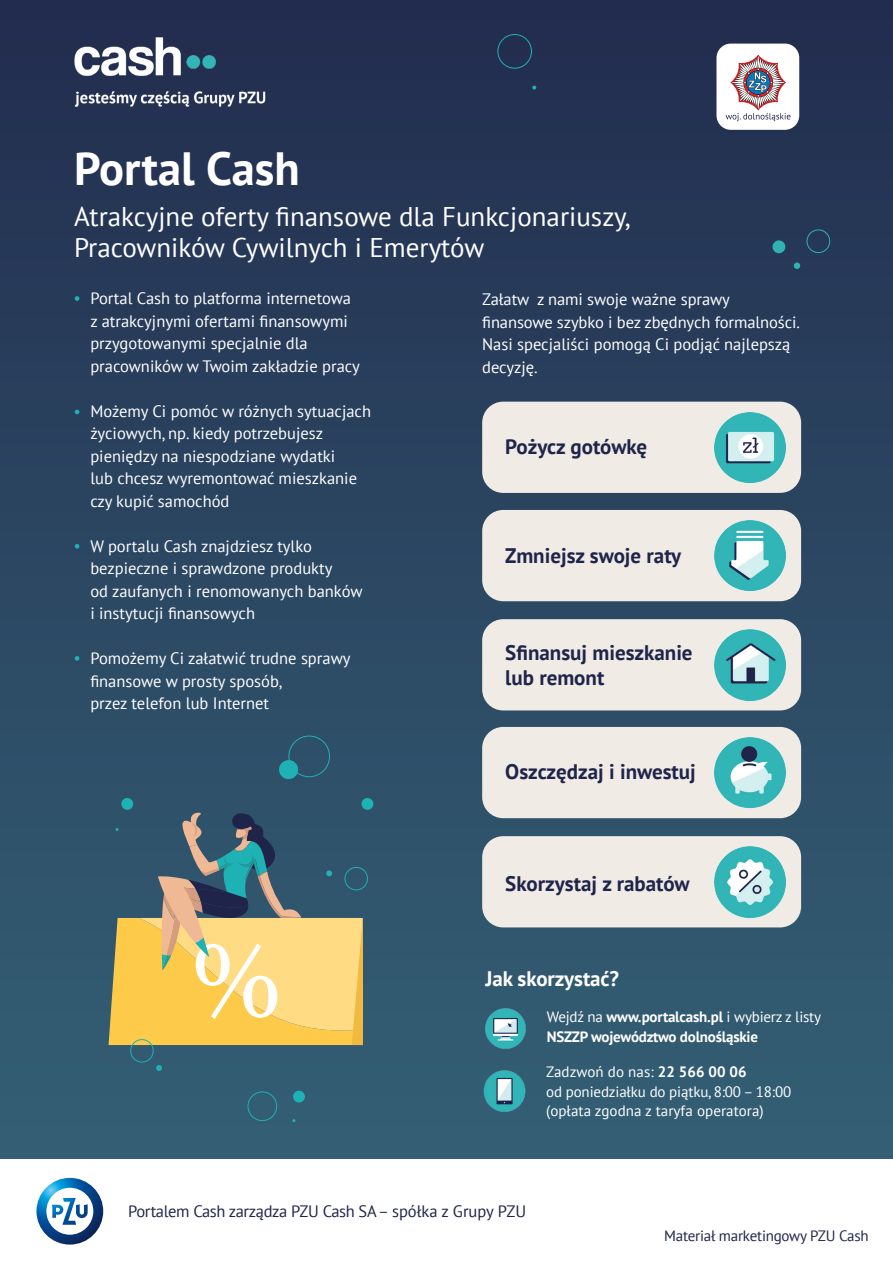
<style>
.page{position:relative;width:893px;height:1263px;background:#fff}
.page>*{position:absolute;margin:0;border:0;box-sizing:border-box;transform-origin:0 0}
.t1{font:700 46.5px "PT Sans";color:#fff}
.t2{font:27px/31.5px "PT Sans";color:#fff}
.t3{font:700 21px/25.5px "PT Sans";color:#1f254a}
.t4{font:700 21px "PT Sans";letter-spacing:-.005em;color:#fff}
.t5{font:16.5px/22.5px "PT Sans";color:#fff}
.t6{font:16.5px "PT Sans";letter-spacing:-.02em;color:#1f254a}
.t7{font:15px/19.5px "PT Sans";letter-spacing:.005em;color:#fff}
.t8{font:700 15px/19.5px "PT Sans";letter-spacing:-.015em;color:#fff}
.t9{font:15px "PT Sans";letter-spacing:-.015em;color:#1f254a}
.s1{font-weight:400}
.s2{font-weight:700}
.s3{color:#1f264b}
</style>
<div class="page">
<div style="left:0;top:0;width:893px;height:1263px;background:linear-gradient(to bottom,#232d4f,#366679)"></div>
<img style="left:70px;top:29px;width:199px;height:84px">
<div style="left:279px;top:760px;width:19px;height:19px;background:#1eb2b4;border-radius:50%"></div>
<div style="left:362px;top:798px;width:11px;height:12px;background:#1eb2b4;border-radius:50%"></div>
<div style="left:293px;top:1091px;width:12px;height:11px;background:#1eb2b4;border-radius:50%"></div>
<div style="left:121px;top:798px;width:12px;height:12px;background:#1eb2b4;border-radius:50%"></div>
<svg style="left:109px;top:810px;width:254px;height:235px;background:#a49d6f"></svg>
<div style="left:288px;top:736px;width:42px;height:41px;border:1px solid #1eb2b4;border-radius:50%"></div>
<div style="left:498px;top:34px;width:34px;height:34px;border:1px solid #1eb2b4;border-radius:50%"></div>
<div style="left:345px;top:867px;width:23px;height:23px;border:1px solid #1eb2b4;border-radius:50%"></div>
<div style="left:248px;top:1091px;width:29px;height:30px;border:1px solid #1eb2b4;border-radius:50%"></div>
<svg style="left:156px;top:1065px;width:6px;height:6px"></svg>
<div style="left:130px;top:1039px;width:24px;height:23px;border:1px solid #1eb2b4;border-radius:50%"></div>
<svg style="left:532px;top:86px;width:4px;height:4px"></svg>
<div style="left:482px;top:402px;width:319px;height:91px;background:#f1ebe6;border-radius:21px"></div>
<div style="left:482px;top:510px;width:319px;height:91px;background:#f1ebe6;border-radius:21px"></div>
<div style="left:482px;top:619px;width:319px;height:91px;background:#f1ebe6;border-radius:21px"></div>
<div style="left:482px;top:727px;width:319px;height:91px;background:#f1ebe6;border-radius:21px"></div>
<div style="left:482px;top:836px;width:319px;height:91px;background:#f1ebe6;border-radius:21px"></div>
<div style="left:807px;top:230px;width:23px;height:23px;border:1px solid #30b2b3;border-radius:50%"></div>
<div style="left:772px;top:240px;width:13px;height:13px;background:#30b2b3;border-radius:50%"></div>
<div style="left:794px;top:262px;width:6px;height:7px;background:#30b2b3;border-radius:50%"></div>
<svg style="left:75px;top:296px;width:4px;height:5px"></svg>
<svg style="left:75px;top:410px;width:4px;height:4px"></svg>
<svg style="left:75px;top:544px;width:4px;height:5px"></svg>
<svg style="left:75px;top:656px;width:4px;height:5px"></svg>
<img style="left:714px;top:737px;width:72px;height:72px">
<img style="left:714px;top:846px;width:72px;height:72px">
<img style="left:714px;top:520px;width:72px;height:72px">
<img style="left:714px;top:412px;width:72px;height:72px">
<img style="left:714px;top:629px;width:72px;height:73px">
<div style="left:0;top:1159px;width:893px;height:104px;background:#fff"></div>
<svg style="left:36px;top:1178px;width:67px;height:66px"></svg>
<img style="left:483px;top:1069px;width:44px;height:44px">
<img style="left:483px;top:1006px;width:45px;height:45px">
<div style="left:716px;top:44px;width:83px;height:86px;background:#fff;border-radius:14px"></div>
<svg style="left:726px;top:55px;width:64px;height:66px"></svg>
<h1 class="t1" style="left:74px;top:138px;width:227px">Portal Cash</h1>
<h2 class="t2" style="left:74px;top:200px;width:557px">Atrakcyjne oferty finansowe dla Funkcjonariuszy,<br>Pracowników Cywilnych i Emerytów</h2>
<p class="t5" style="left:90px;top:287px;width:271px">Portal Cash to platforma internetowa z atrakcyjnymi ofertami finansowymi przygotowanymi specjalnie dla pracowników w Twoim zakładzie pracy</p>
<p class="t5" style="left:90px;top:399px;width:282px">Możemy Ci pomóc w różnych sytuacjach życiowych, np. kiedy potrzebujesz pieniędzy na niespodziane wydatki<br>lub chcesz wyremontować mieszkanie czy kupić samochód</p>
<p class="t5" style="left:90px;top:534px;width:274px">W portalu Cash znajdziesz tylko bezpieczne i sprawdzone produkty<br>od zaufanych i renomowanych banków i instytucji finansowych</p>
<p class="t5" style="left:90px;top:647px;width:262px">Pomożemy Ci załatwić trudne sprawy finansowe w prosty sposób,<br>przez telefon lub Internet</p>
<p class="t5" style="left:482px;top:288px;width:319px">Załatw z nami swoje ważne sprawy finansowe szybko i bez zbędnych formalności.<br>Nasi specjaliści pomogą Ci podjąć najlepszą decyzję.</p>
<p class="t3" style="left:505px;top:433px;width:143px">Pożycz gotówkę</p>
<p class="t3" style="left:505px;top:543px;width:177px">Zmniejsz swoje raty</p>
<p class="t3" style="left:505px;top:639px;width:189px">Sfinansuj mieszkanie lub remont</p>
<p class="t3" style="left:505px;top:759px;width:192px">Oszczędzaj i inwestuj</p>
<p class="t3" style="left:505px;top:870px;width:186px">Skorzystaj z rabatów</p>
<p class="t4" style="left:486px;top:965px;width:135px">Jak skorzystać?</p>
<p class="t8" style="left:547px;top:1007px;width:276px"><span class="s1">Wejdź na</span> www.portalcash.pl <span class="s1">i wybierz z listy<br></span>NSZZP województwo dolnośląskie</p>
<p class="t7" style="left:546px;top:1062px;width:247px">Zadzwoń do nas: <span class="s2">22 566 00 06<br></span>od poniedziałku do piątku, 8:00 – 18:00 (opłata zgodna z taryfa operatora)</p>
<p class="t6" style="left:128px;top:1200px;width:400px">Portalem Cash zarządza PZU Cash SA<span class="s3">–</span> spółka z Grupy PZU</p>
<p class="t9" style="left:664px;top:1226px;width:206px">Materiał marketingowy PZU Cash</p>
</div>
